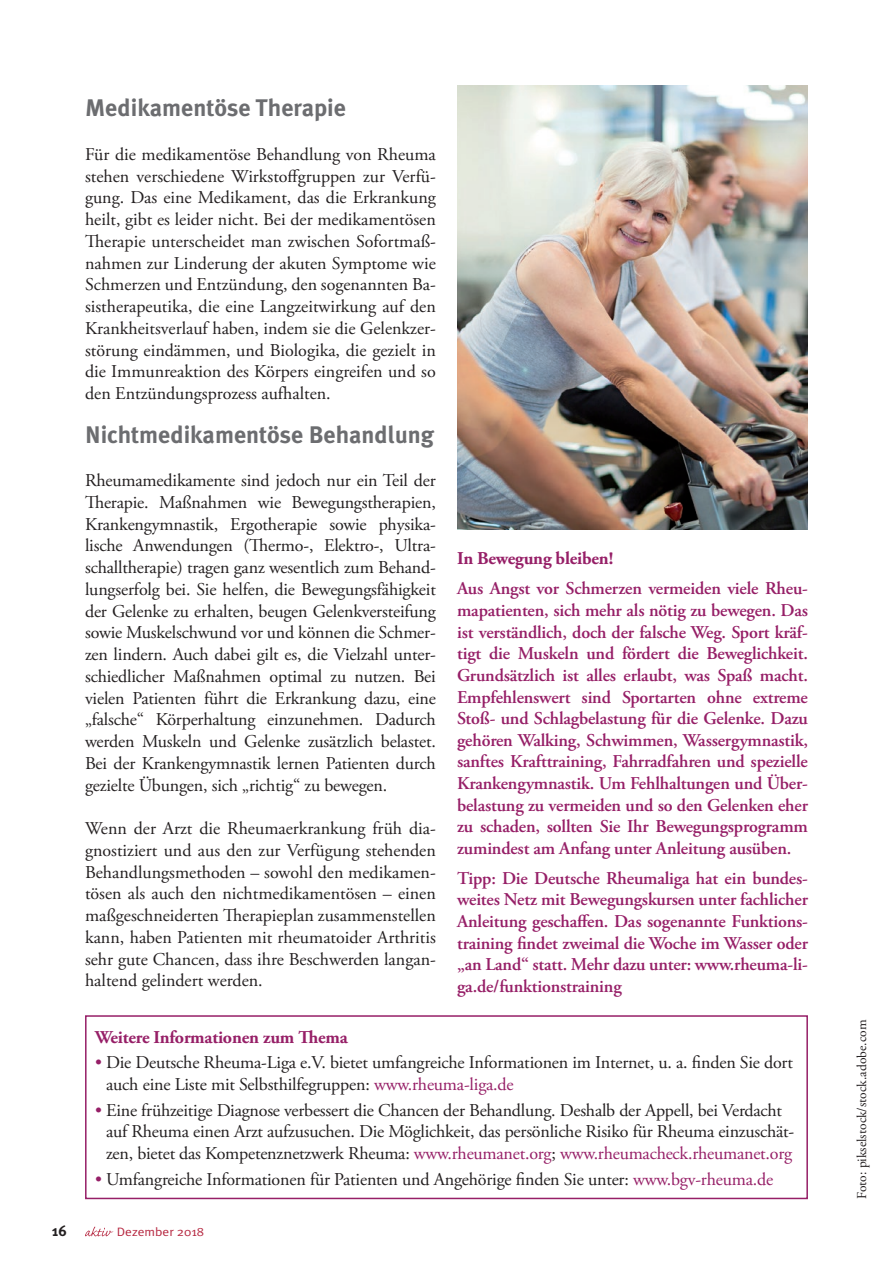
<style>
.page{position:relative;width:893px;height:1263px;background:#fff}
.page>*{position:absolute;margin:0;border:0;box-sizing:border-box;transform-origin:0 0}
.t1{font:700 24px "Meta Plus";color:#6c6d70}
.t2{font:18px/21.8px "Adobe Garamond Pro";letter-spacing:-.01em;color:#231f20;text-align:justify}
.t3{font:600 18px/21.6px "Adobe Garamond Pro";letter-spacing:-.01em;color:#961f67;text-align:justify}
.t4{font:700 18px "Adobe Garamond Pro";letter-spacing:-.01em;color:#961f67}
.t5{font:700 15px "Meta Plus";color:#231f20}
.t6{font:13.5px "Adobe Garamond Pro";color:#231f20}
.t7{font:12.15px "Meta Plus Normal";color:#b62841;scale:1.11 1}
.s1{color:#961f67}
</style>
<div class="page">
<div style="left:85px;top:1015px;width:723px;height:184px;border:2px solid #961f67"></div>
<img style="left:457px;top:85px;width:351px;height:445px">
<svg style="left:85px;top:1226px;width:28px;height:10px"></svg>
<h1 class="t1" style="left:85px;top:94px;width:262px">Medikamentöse Therapie</h1>
<p class="t2" style="left:85px;top:144px;width:352px">Für die medikamentöse Behandlung von Rheuma stehen verschiedene Wirkstoffgruppen zur Verfü&shy;gung. Das eine Medikament, das die Erkrankung heilt, gibt es leider nicht. Bei der medikamentösen Therapie unterscheidet man zwischen Sofortmaß&shy;nahmen zur Linderung der akuten Symptome wie Schmerzen und Entzündung, den sogenannten Ba&shy;sistherapeutika, die eine Langzeitwirkung auf den Krankheitsverlauf haben, indem sie die Gelenkzer&shy;störung eindämmen, und Biologika, die gezielt in die Immunreaktion des Körpers eingreifen und so den Entzündungsprozess aufhalten.</p>
<h1 class="t1" style="left:85px;top:420px;width:351px">Nichtmedikamentöse Behandlung</h1>
<p class="t2" style="left:85px;top:470px;width:352px">Rheumamedikamente sind jedoch nur ein Teil der Therapie. Maßnahmen wie Bewegungstherapien, Krankengymnastik, Ergotherapie sowie physika&shy;lische Anwendungen (Thermo-, Elektro-, Ultra&shy;schalltherapie) tragen ganz wesentlich zum Behand&shy;lungserfolg bei. Sie helfen, die Bewegungsfähigkeit der Gelenke zu erhalten, beugen Gelenkversteifung sowie Muskelschwund vor und können die Schmer&shy;zen lindern. Auch dabei gilt es, die Vielzahl unter&shy;schiedlicher Maßnahmen optimal zu nutzen. Bei vielen Patienten führt die Erkrankung dazu, eine „falsche“ Körperhaltung einzunehmen. Dadurch werden Muskeln und Gelenke zusätzlich belastet.<br>Bei der Krankengymnastik lernen Patienten durch gezielte Übungen, sich „richtig“ zu bewegen.</p>
<p class="t2" style="left:85px;top:818px;width:352px">Wenn der Arzt die Rheumaerkrankung früh dia&shy;gnostiziert und aus den zur Verfügung stehenden Behandlungsmethoden – sowohl den medikamen&shy;tösen als auch den nichtmedikamentösen – einen maßgeschneiderten Therapieplan zusammenstellen kann, haben Patienten mit rheumatoider Arthritis sehr gute Chancen, dass ihre Beschwerden langan&shy;haltend gelindert werden.</p>
<p class="t4" style="left:95px;top:1026px;width:254px">Weitere Informationen zum Thema</p>
<p class="t2" style="left:106px;top:1052px;width:688px;text-indent:-11px"><span class="s1">•</span> Die Deutsche Rheuma-Liga e.V. bietet umfangreiche Informationen im Internet, u. a. finden Sie dort auch eine Liste mit Selbsthilfegruppen: <span class="s1">www.rheuma-liga.de</span></p>
<p class="t2" style="left:106px;top:1100px;width:690px;text-align:left;text-indent:-11px"><span class="s1">•</span> Eine frühzeitige Diagnose verbessert die Chancen der Behandlung. Deshalb der Appell, bei Verdacht auf Rheuma einen Arzt aufzusuchen. Die Möglichkeit, das persönliche Risiko für Rheuma einzuschät&shy;zen, bietet das Kompetenznetzwerk Rheuma: <span class="s1">www.rheumanet.org</span>; <span class="s1">www.rheumacheck.rheumanet.org</span></p>
<p class="t2" style="left:95px;top:1169px;width:680px"><span class="s1">•</span> Umfangreiche Informationen für Patienten und Angehörige finden Sie unter: <span class="s1">www.bgv-rheuma.de</span></p>
<p class="t4" style="left:457px;top:548px;width:158px">In Bewegung bleiben!</p>
<p class="t3" style="left:457px;top:578px;width:352px">Aus Angst vor Schmerzen vermeiden viele Rheu&shy;mapatienten, sich mehr als nötig zu bewegen. Das ist verständlich, doch der falsche Weg. Sport kräf&shy;tigt die Muskeln und fördert die Beweglichkeit.<br>Grundsätzlich ist alles erlaubt, was Spaß macht.<br>Empfehlenswert sind Sportarten ohne extreme Stoß- und Schlagbelastung für die Gelenke. Dazu gehören Walking, Schwimmen, Wassergymnastik, sanftes Krafttraining, Fahrradfahren und spezielle Krankengymnastik. Um Fehlhaltungen und Über&shy;belastung zu vermeiden und so den Gelenken eher zu schaden, sollten Sie Ihr Bewegungsprogramm zumindest am Anfang unter Anleitung ausüben.</p>
<p class="t3" style="left:457px;top:867px;width:352px">Tipp: Die Deutsche Rheumaliga hat ein bundes&shy;weites Netz mit Bewegungskursen unter fachlicher Anleitung geschaffen. Das sogenannte Funktions&shy;training findet zweimal die Woche im Wasser oder „an Land“ statt. Mehr dazu unter: www.rheuma-li&shy;ga.de/funktionstraining</p>
<p class="t5" style="left:52px;top:1222px;width:16px">16</p>
<p class="t7" style="left:117px;top:1225px;width:80px">Dezember 2018</p>
<p class="t6" style="left:854px;top:1199px;width:181px;rotate:-90deg">Foto: pikselstock/stock.adobe.com</p>
</div>
